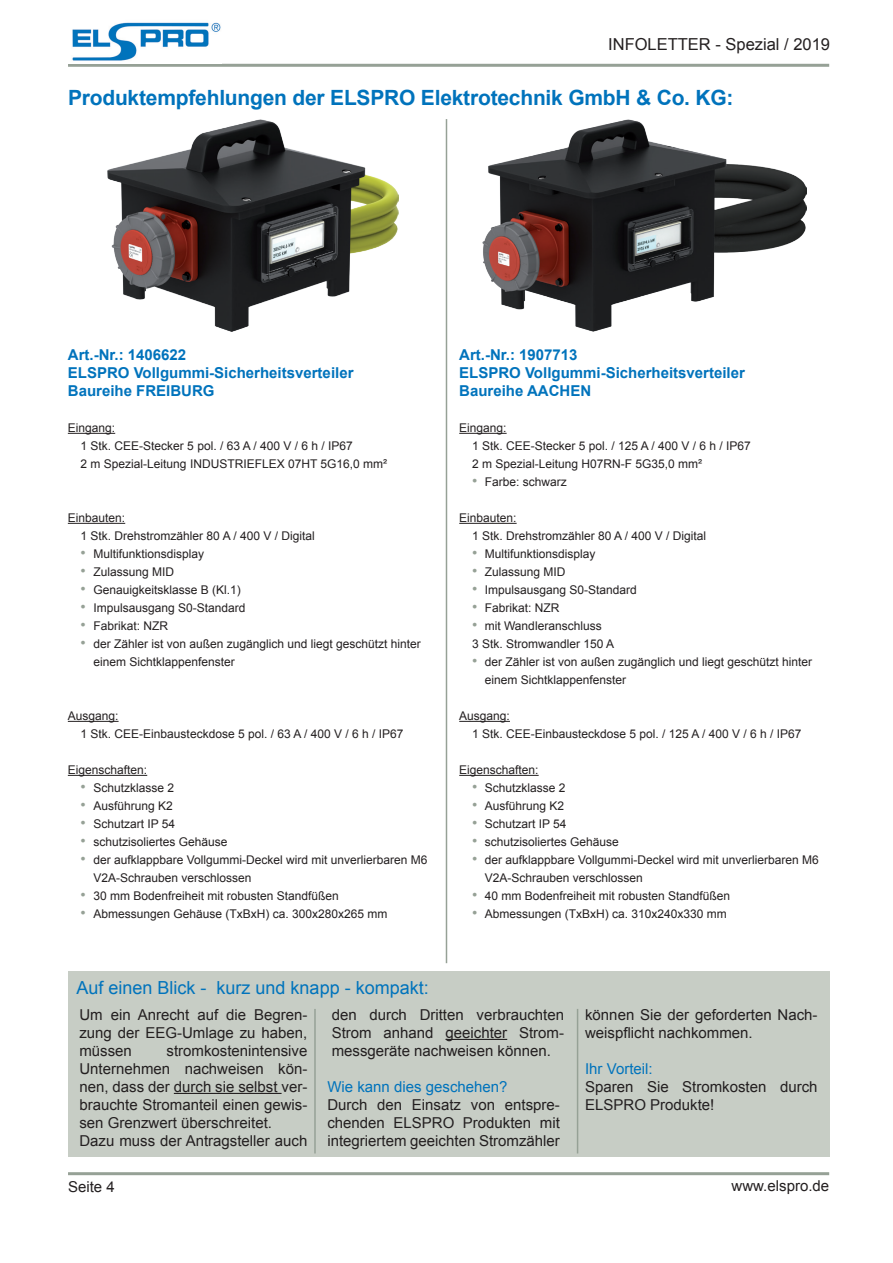
<style>
.page{position:relative;width:893px;height:1263px;background:#fff}
.page>*{position:absolute;margin:0;border:0;box-sizing:border-box;transform-origin:0 0}
.t1{font:700 21px "Arial";letter-spacing:-.01em;color:#0073bc}
.t2{font:18px "Arial";color:#0073bc}
.t3{font:16.5px "Arial";color:#231f20}
.t4{font:15px/18px "Arial";color:#231f20}
.t5{font:700 15px/18px "Arial";color:#0073bc}
.t6{font:15px "Arial";color:#0073bc}
.t7{font:12px/18px "Arial";color:#231f20}
.s1{font-size:15px;color:#96a196}
</style>
<div class="page">
<hr style="left:68px;top:64px;width:761px;height:3px;background:#96a196">
<hr style="left:68px;top:1172px;width:761px;height:3px;background:#96a196">
<img style="left:72px;top:22px;width:149px;height:39px">
<img style="left:107px;top:119px;width:292px;height:213px">
<img style="left:482px;top:119px;width:324px;height:213px">
<hr style="left:68px;top:433px;width:47px;height:1px;background:#231f20">
<hr style="left:68px;top:523px;width:57px;height:1px;background:#231f20">
<hr style="left:68px;top:721px;width:51px;height:1px;background:#231f20">
<hr style="left:68px;top:775px;width:79px;height:1px;background:#231f20">
<div style="left:68px;top:996px;width:761px;height:161px;background:#c7cdc5"></div>
<hr style="left:445px;top:1039px;width:62px;height:1px;background:#231f20">
<hr style="left:174px;top:1093px;width:108px;height:1px;background:#231f20">
<hr style="left:314px;top:1009px;width:2px;height:144px;background:#96a196">
<hr style="left:577px;top:1009px;width:1px;height:144px;background:#96a196">
<hr style="left:459px;top:433px;width:48px;height:1px;background:#231f20">
<hr style="left:459px;top:523px;width:58px;height:1px;background:#231f20">
<hr style="left:459px;top:721px;width:51px;height:1px;background:#231f20">
<hr style="left:459px;top:775px;width:80px;height:1px;background:#231f20">
<hr style="left:446px;top:119px;width:1px;height:844px;background:#96a196">
<div style="left:68px;top:971px;width:761px;height:32px;background:#c7cdc5"></div>
<h3 class="t3" style="left:608px;top:33px;width:223px">INFOLETTER - Spezial / 2019</h3>
<h1 class="t1" style="left:68px;top:84px;width:667px">Produktempfehlungen der ELSPRO Elektrotechnik GmbH &amp; Co. KG:</h1>
<p class="t5" style="left:68px;top:346px;width:287px">Art.-Nr.: 1406622<br>ELSPRO Vollgummi-Sicherheitsverteiler<br>Baureihe FREIBURG</p>
<p class="t7" style="left:81px;top:419px;width:308px;text-indent:-13px">Eingang:<br>1 Stk. CEE-Stecker 5 pol. / 63 A / 400 V / 6 h / IP67<br>2 m Spezial-Leitung INDUSTRIEFLEX 07HT 5G16,0 mm²</p>
<p class="t7" style="left:81px;top:509px;width:236px;text-indent:-13px">Einbauten:<br>1 Stk. Drehstromzähler 80 A / 400 V / Digital</p>
<p class="t7" style="left:81px;top:545px;width:125px"><span class="s1">•</span> Multifunktionsdisplay</p>
<p class="t7" style="left:81px;top:563px;width:95px"><span class="s1">•</span> Zulassung MID</p>
<p class="t7" style="left:81px;top:581px;width:162px"><span class="s1">•</span> Genauigkeitsklasse B (Kl.1)</p>
<p class="t7" style="left:81px;top:599px;width:166px"><span class="s1">•</span> Impulsausgang S0-Standard</p>
<p class="t7" style="left:81px;top:617px;width:89px"><span class="s1">•</span> Fabrikat: NZR</p>
<p class="t7" style="left:93px;top:635px;width:329px;text-indent:-13px"><span class="s1">•</span> der Zähler ist von außen zugänglich und liegt geschützt hinter einem Sichtklappenfenster</p>
<p class="t7" style="left:81px;top:707px;width:324px;text-indent:-13px">Ausgang:<br>1 Stk. CEE-Einbausteckdose 5 pol. / 63 A / 400 V / 6 h / IP67</p>
<p class="t7" style="left:68px;top:761px;width:81px">Eigenschaften:</p>
<p class="t7" style="left:81px;top:779px;width:95px"><span class="s1">•</span> Schutzklasse 2</p>
<p class="t7" style="left:81px;top:797px;width:94px"><span class="s1">•</span> Ausführung K2</p>
<p class="t7" style="left:81px;top:815px;width:96px"><span class="s1">•</span> Schutzart IP 54</p>
<p class="t7" style="left:81px;top:833px;width:148px"><span class="s1">•</span> schutzisoliertes Gehäuse</p>
<p class="t7" style="left:93px;top:851px;width:336px;text-indent:-13px"><span class="s1">•</span> der aufklappbare Vollgummi-Deckel wird mit unverlierbaren M6<br>V2A-Schrauben verschlossen</p>
<p class="t7" style="left:81px;top:887px;width:260px"><span class="s1">•</span> 30 mm Bodenfreiheit mit robusten Standfüßen</p>
<p class="t7" style="left:81px;top:905px;width:308px"><span class="s1">•</span> Abmessungen Gehäuse (TxBxH) ca. 300x280x265 mm</p>
<h2 class="t2" style="left:77px;top:975px;width:354px">Auf einen Blick - kurz und knapp - kompakt:</h2>
<p class="t5" style="left:459px;top:346px;width:287px">Art.-Nr.: 1907713<br>ELSPRO Vollgummi-Sicherheitsverteiler<br>Baureihe AACHEN</p>
<p class="t7" style="left:472px;top:419px;width:280px;text-indent:-13px">Eingang:<br>1 Stk. CEE-Stecker 5 pol. / 125 A / 400 V / 6 h / IP67<br>2 m Spezial-Leitung H07RN-F 5G35,0 mm²</p>
<p class="t7" style="left:472px;top:473px;width:96px"><span class="s1">•</span> Farbe: schwarz</p>
<p class="t7" style="left:472px;top:509px;width:236px;text-indent:-13px">Einbauten:<br>1 Stk. Drehstromzähler 80 A / 400 V / Digital</p>
<p class="t7" style="left:472px;top:545px;width:125px"><span class="s1">•</span> Multifunktionsdisplay</p>
<p class="t7" style="left:472px;top:563px;width:95px"><span class="s1">•</span> Zulassung MID</p>
<p class="t7" style="left:472px;top:581px;width:166px"><span class="s1">•</span> Impulsausgang S0-Standard</p>
<p class="t7" style="left:472px;top:599px;width:89px"><span class="s1">•</span> Fabrikat: NZR</p>
<p class="t7" style="left:472px;top:617px;width:144px"><span class="s1">•</span> mit Wandleranschluss<br>3 Stk. Stromwandler 150 A</p>
<p class="t7" style="left:485px;top:653px;width:329px;text-indent:-13px"><span class="s1">•</span> der Zähler ist von außen zugänglich und liegt geschützt hinter einem Sichtklappenfenster</p>
<p class="t7" style="left:472px;top:707px;width:331px;text-indent:-13px">Ausgang:<br>1 Stk. CEE-Einbausteckdose 5 pol. / 125 A / 400 V / 6 h / IP67</p>
<p class="t7" style="left:459px;top:761px;width:81px">Eigenschaften:</p>
<p class="t7" style="left:472px;top:779px;width:95px"><span class="s1">•</span> Schutzklasse 2</p>
<p class="t7" style="left:472px;top:797px;width:94px"><span class="s1">•</span> Ausführung K2</p>
<p class="t7" style="left:472px;top:815px;width:96px"><span class="s1">•</span> Schutzart IP 54</p>
<p class="t7" style="left:472px;top:833px;width:148px"><span class="s1">•</span> schutzisoliertes Gehäuse</p>
<p class="t7" style="left:485px;top:851px;width:336px;text-indent:-13px"><span class="s1">•</span> der aufklappbare Vollgummi-Deckel wird mit unverlierbaren M6<br>V2A-Schrauben verschlossen</p>
<p class="t7" style="left:472px;top:887px;width:260px"><span class="s1">•</span> 40 mm Bodenfreiheit mit robusten Standfüßen</p>
<p class="t7" style="left:472px;top:905px;width:256px"><span class="s1">•</span> Abmessungen (TxBxH) ca. 310x240x330 mm</p>
<p class="t4" style="left:79px;top:1006px;width:229px;text-align:justify">Um ein Anrecht auf die Begren&shy;zung der EEG-Umlage zu haben, müssen</p>
<p class="t4" style="left:79px;top:1042px;width:229px;text-indent:87px">stromkostenintensive<br>Unternehmen nachweisen kön&shy;nen, dass der durch sie selbst ver&shy;brauchte Stromanteil einen gewis&shy;sen Grenzwert überschreitet.<br>Dazu muss der Antragsteller auch</p>
<p class="t4" style="left:332px;top:1006px;width:234px;text-align:justify">den durch Dritten verbrauchten Strom anhand geeichter Strom&shy;messgeräte nachweisen können.</p>
<p class="t6" style="left:327px;top:1077px;width:182px">Wie kann dies geschehen?</p>
<p class="t4" style="left:327px;top:1096px;width:234px;text-align:justify">Durch den Einsatz von entspre&shy;chenden ELSPRO Produkten mit integriertem geeichten Stromzähler</p>
<p class="t4" style="left:585px;top:1006px;width:234px">können Sie der geforderten Nach&shy;weispflicht nachkommen.</p>
<p class="t6" style="left:585px;top:1059px;width:69px">Ihr Vorteil:</p>
<p class="t4" style="left:585px;top:1078px;width:234px">Sparen Sie Stromkosten durch<br>ELSPRO Produkte!</p>
<p class="t4" style="left:68px;top:1178px;width:48px">Seite 4</p>
<p class="t4" style="left:732px;top:1176px;width:99px">www.elspro.de</p>
</div>
